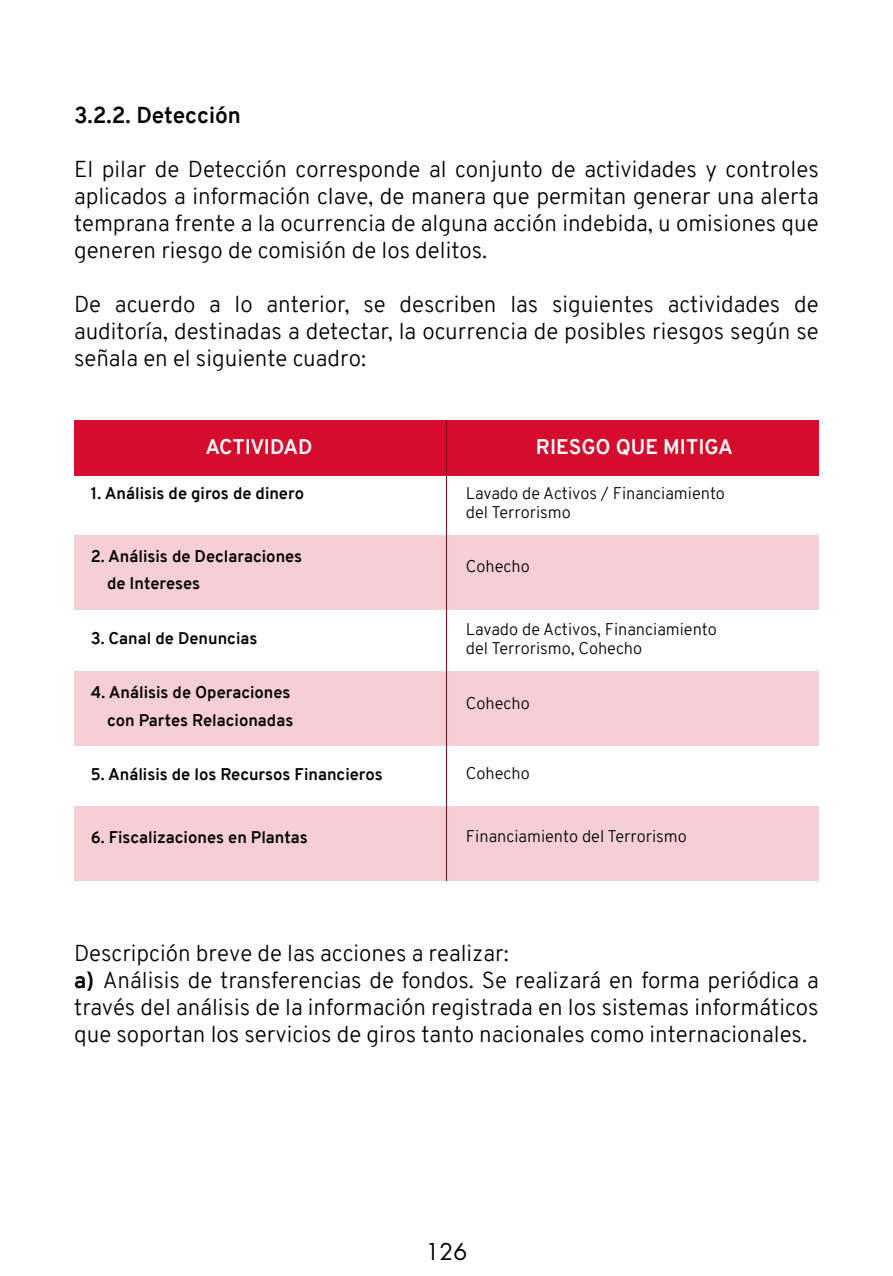
<style>
.page{position:relative;width:893px;height:1276px;background:#fff}
.page>*{position:absolute;margin:0;border:0;box-sizing:border-box;transform-origin:0 0}
.t1{font:300 22.5px/27px "Overpass";color:#050504;text-align:justify}
.t2{font:700 22.5px "Overpass";color:#050504}
.t3{font:22.5px "Futura Std";color:#050504}
.t4{font:700 20.7px "Overpass";color:#fff}
.t5{font:700 20.7px "Overpass";letter-spacing:-.02em;color:#fff}
.t6{font:700 16.43px/27.2px "Overpass";color:#050504}
.t7{font:300 16.43px/19.1px "Overpass";color:#050504}
.s1{font-weight:700}
</style>
<div class="page">
<div style="left:74px;top:535px;width:745px;height:75px;background:#f6cfd5"></div>
<div style="left:74px;top:670px;width:745px;height:75px;background:#f6cfd5"></div>
<div style="left:74px;top:806px;width:745px;height:75px;background:#f6cfd5"></div>
<div style="left:74px;top:420px;width:745px;height:56px;background:#d30d2b"></div>
<hr style="left:446px;top:420px;width:1px;height:461px;background:#7b1415">
<p class="t2" style="left:74px;top:99px;width:168px">3.2.2. Detección</p>
<p class="t1" style="left:74px;top:156px;width:746px">El pilar de Detección corresponde al conjunto de actividades y controles aplicados a información clave, de manera que permitan generar una alerta temprana frente a la ocurrencia de alguna acción indebida, u omisiones que generen riesgo de comisión de los delitos.</p>
<p class="t1" style="left:74px;top:291px;width:746px">De acuerdo a lo anterior, se describen las siguientes actividades de auditoría, destinadas a detectar, la ocurrencia de posibles riesgos según se señala en el siguiente cuadro:</p>
<p class="t5" style="left:205px;top:431px;width:108px">ACTIVIDAD</p>
<p class="t6" style="left:91px;top:479px;width:215px">1. Análisis de giros de dinero</p>
<p class="t6" style="left:107px;top:542px;width:197px;text-indent:-16px">2. Análisis de Declaraciones de Intereses</p>
<p class="t6" style="left:91px;top:624px;width:168px">3. Canal de Denuncias</p>
<p class="t6" style="left:91px;top:679px;width:204px;text-align:right">4. Análisis de Operaciones con Partes Relacionadas</p>
<p class="t6" style="left:91px;top:761px;width:294px">5. Análisis de los Recursos Financieros</p>
<p class="t6" style="left:91px;top:824px;width:218px">6. Fiscalizaciones en Plantas</p>
<p class="t4" style="left:536px;top:431px;width:199px">RIESGO QUE MITIGA</p>
<p class="t7" style="left:466px;top:483px;width:261px">Lavado de Activos / Financiamiento del Terrorismo</p>
<p class="t7" style="left:466px;top:557px;width:65px">Cohecho</p>
<p class="t7" style="left:466px;top:620px;width:252px">Lavado de Activos, Financiamiento del Terrorismo, Cohecho</p>
<p class="t7" style="left:466px;top:694px;width:65px">Cohecho</p>
<p class="t7" style="left:466px;top:763px;width:65px">Cohecho</p>
<p class="t7" style="left:466px;top:826px;width:222px">Financiamiento del Terrorismo</p>
<p class="t1" style="left:74px;top:939px;width:746px;text-align:left">Descripción breve de las acciones a realizar:<br><span class="s1">a)</span> Análisis de transferencias de fondos. Se realizará en forma periódica a través del análisis de la información registrada en los sistemas informáticos que soportan los servicios de giros tanto nacionales como internacionales.</p>
<p class="t3" style="left:426px;top:1237px;width:43px">126</p>
</div>
